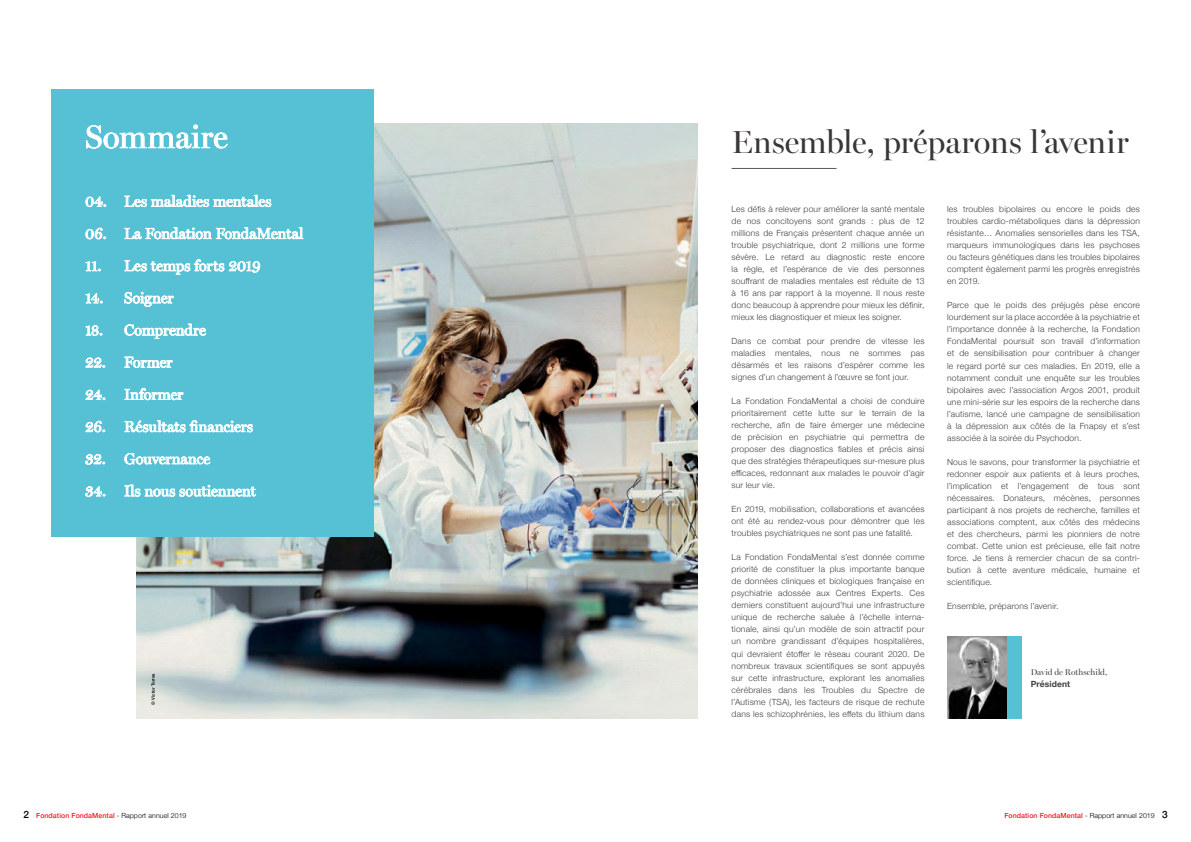
<style>
.page{position:relative;width:1191px;height:842px;background:#fff}
.page>*{position:absolute;margin:0;border:0;box-sizing:border-box;transform-origin:0 0}
.t1{font:32px "Miller Banner";letter-spacing:-.01em;color:#3a3635}
.t2{font:32px "Miller Banner";letter-spacing:.005em;color:#fff}
.t3{font:15px "Miller Banner";letter-spacing:-.005em;color:#fff}
.t4{font:15px "Miller Banner";letter-spacing:.015em;color:#fff}
.t5{font:300 8.5px/12px "Helvetica Neue";letter-spacing:.025em;color:#404042;text-align:justify}
.t6{font:8.5px "Miller Banner";color:#404042}
.t7{font:700 8.5px "Helvetica Neue";letter-spacing:.01em;color:#404042}
.t8{font:500 7px "Helvetica Neue";letter-spacing:.01em;color:#ed1b23}
.t9{font:500 4.5px "Helvetica Neue";color:#000}
.s1{font-size:10px;color:#000}
.s2{font-weight:300;color:#000}
</style>
<div class="page">
<img style="left:136px;top:123px;width:561px;height:596px">
<div style="left:51px;top:89px;width:323px;height:448px;background:#56c0d5"></div>
<svg style="left:86px;top:125px;width:141px;height:23px"></svg>
<svg style="left:86px;top:197px;width:20px;height:10px"></svg>
<svg style="left:125px;top:195px;width:146px;height:12px"></svg>
<svg style="left:86px;top:228px;width:20px;height:11px"></svg>
<svg style="left:125px;top:227px;width:178px;height:12px"></svg>
<svg style="left:86px;top:261px;width:14px;height:10px"></svg>
<svg style="left:125px;top:259px;width:135px;height:15px"></svg>
<svg style="left:86px;top:293px;width:16px;height:10px"></svg>
<svg style="left:125px;top:292px;width:48px;height:14px"></svg>
<svg style="left:86px;top:326px;width:16px;height:9px"></svg>
<svg style="left:124px;top:324px;width:82px;height:15px"></svg>
<svg style="left:86px;top:358px;width:19px;height:9px"></svg>
<svg style="left:125px;top:357px;width:47px;height:11px"></svg>
<svg style="left:86px;top:390px;width:19px;height:10px"></svg>
<svg style="left:125px;top:388px;width:58px;height:12px"></svg>
<svg style="left:86px;top:421px;width:19px;height:11px"></svg>
<svg style="left:125px;top:420px;width:128px;height:12px"></svg>
<svg style="left:85px;top:454px;width:20px;height:10px"></svg>
<svg style="left:124px;top:453px;width:86px;height:11px"></svg>
<svg style="left:85px;top:486px;width:20px;height:10px"></svg>
<svg style="left:125px;top:485px;width:131px;height:11px"></svg>
<hr style="left:731px;top:168px;width:105px;height:1px;background:#58585b">
<img style="left:947px;top:636px;width:60px;height:83px">
<div style="left:1007px;top:636px;width:14px;height:83px;background:#56c0d5"></div>
<h1 class="t2" style="left:85px;top:118px;width:144px">Sommaire</h1>
<h2 class="t4" style="left:85px;top:192px;width:188px">04. Les maladies mentales</h2>
<h2 class="t3" style="left:85px;top:225px;width:220px">06. La Fondation FondaMental</h2>
<h2 class="t3" style="left:85px;top:257px;width:177px">11. Les temps forts 2019</h2>
<h2 class="t3" style="left:85px;top:289px;width:90px">14. Soigner</h2>
<h2 class="t3" style="left:85px;top:321px;width:122px">18. Comprendre</h2>
<h2 class="t3" style="left:85px;top:353px;width:89px">22. Former</h2>
<h2 class="t3" style="left:85px;top:385px;width:100px">24. Informer</h2>
<h2 class="t3" style="left:85px;top:418px;width:169px">26. Résultats financiers</h2>
<h2 class="t3" style="left:85px;top:450px;width:127px">32. Gouvernance</h2>
<h2 class="t3" style="left:85px;top:482px;width:172px">34. Ils nous soutiennent</h2>
<p class="t9" style="left:149px;top:704px;width:32px;rotate:-90deg">© Victor Torres</p>
<h1 class="t1" style="left:731px;top:123px;width:398px">Ensemble, préparons l’avenir</h1>
<p class="t5" style="left:731px;top:203px;width:194px">Les défis à relever pour améliorer la santé mentale de nos concitoyens sont grands : plus de 12 millions de Français présentent chaque année un trouble psychiatrique, dont 2 millions une forme sévère. Le retard au diagnostic reste encore la règle, et l’espérance de vie des personnes souffrant de maladies mentales est réduite de 13 à 16 ans par rapport à la moyenne. Il nous reste donc beaucoup à apprendre pour mieux les définir, mieux les diagnostiquer et mieux les soigner.</p>
<p class="t5" style="left:731px;top:335px;width:194px">Dans ce combat pour prendre de vitesse les maladies mentales, nous ne sommes pas désarmés et les raisons d’espérer comme les signes d’un changement à l’œuvre se font jour.</p>
<p class="t5" style="left:731px;top:395px;width:194px">La Fondation FondaMental a choisi de conduire prioritairement cette lutte sur le terrain de la recherche, afin de faire émerger une médecine de précision en psychiatrie qui permettra de proposer des diagnostics fiables et précis ainsi que des stratégies thérapeutiques sur-mesure plus efficaces, redonnant aux malades le pouvoir d’agir sur leur vie.</p>
<p class="t5" style="left:731px;top:503px;width:194px">En 2019, mobilisation, collaborations et avancées ont été au rendez-vous pour démontrer que les troubles psychiatriques ne sont pas une fatalité.</p>
<p class="t5" style="left:731px;top:551px;width:194px">La Fondation FondaMental s’est donnée comme priorité de constituer la plus importante banque de données cliniques et biologiques française en psychiatrie adossée aux Centres Experts. Ces derniers constituent aujourd’hui une infrastructure unique de recherche saluée à l’échelle interna&shy;tionale, ainsi qu’un modèle de soin attractif pour un nombre grandissant d’équipes hospitalières, qui devraient étoffer le réseau courant 2020. De nombreux travaux scientifiques se sont appuyés sur cette infrastructure, explorant les anomalies cérébrales dans les Troubles du Spectre de l’Autisme (TSA), les facteurs de risque de rechute dans les schizophrénies, les effets du lithium dans</p>
<p class="t5" style="left:947px;top:203px;width:194px">les troubles bipolaires ou encore le poids des troubles cardio-métaboliques dans la dépression résistante… Anomalies sensorielles dans les TSA, marqueurs immunologiques dans les psychoses ou facteurs génétiques dans les troubles bipolaires comptent également parmi les progrès enregistrés en 2019.</p>
<p class="t5" style="left:947px;top:299px;width:194px">Parce que le poids des préjugés pèse encore lourdement sur la place accordée à la psychiatrie et l’importance donnée à la recherche, la Fondation FondaMental poursuit son travail d’information et de sensibilisation pour contribuer à changer le regard porté sur ces maladies. En 2019, elle a notamment conduit une enquête sur les troubles bipolaires avec l’association Argos 2001, produit une mini-série sur les espoirs de la recherche dans l’autisme, lancé une campagne de sensibilisation à la dépression aux côtés de la Fnapsy et s’est associée à la soirée du Psychodon.</p>
<p class="t5" style="left:947px;top:455px;width:194px">Nous le savons, pour transformer la psychiatrie et redonner espoir aux patients et à leurs proches, l’implication et l’engagement de tous sont nécessaires. Donateurs, mécènes, personnes participant à nos projets de recherche, familles et associations comptent, aux côtés des médecins et des chercheurs, parmi les pionniers de notre combat. Cette union est précieuse, elle fait notre force. Je tiens à remercier chacun de sa contri&shy;bution à cette aventure médicale, humaine et scientifique.</p>
<p class="t5" style="left:947px;top:599px;width:113px">Ensemble, préparons l’avenir.</p>
<p class="t6" style="left:1030px;top:667px;width:78px">David de Rothschild,</p>
<p class="t7" style="left:1030px;top:677px;width:41px">Président</p>
<p class="t8" style="left:23px;top:810px;width:165px"><span class="s1">2</span> Fondation FondaMental <span class="s2">- Rapport annuel 2019</span></p>
<p class="t8" style="left:1004px;top:810px;width:165px">Fondation FondaMental <span class="s2">- Rapport annuel 2019</span> <span class="s1">3</span></p>
</div>
